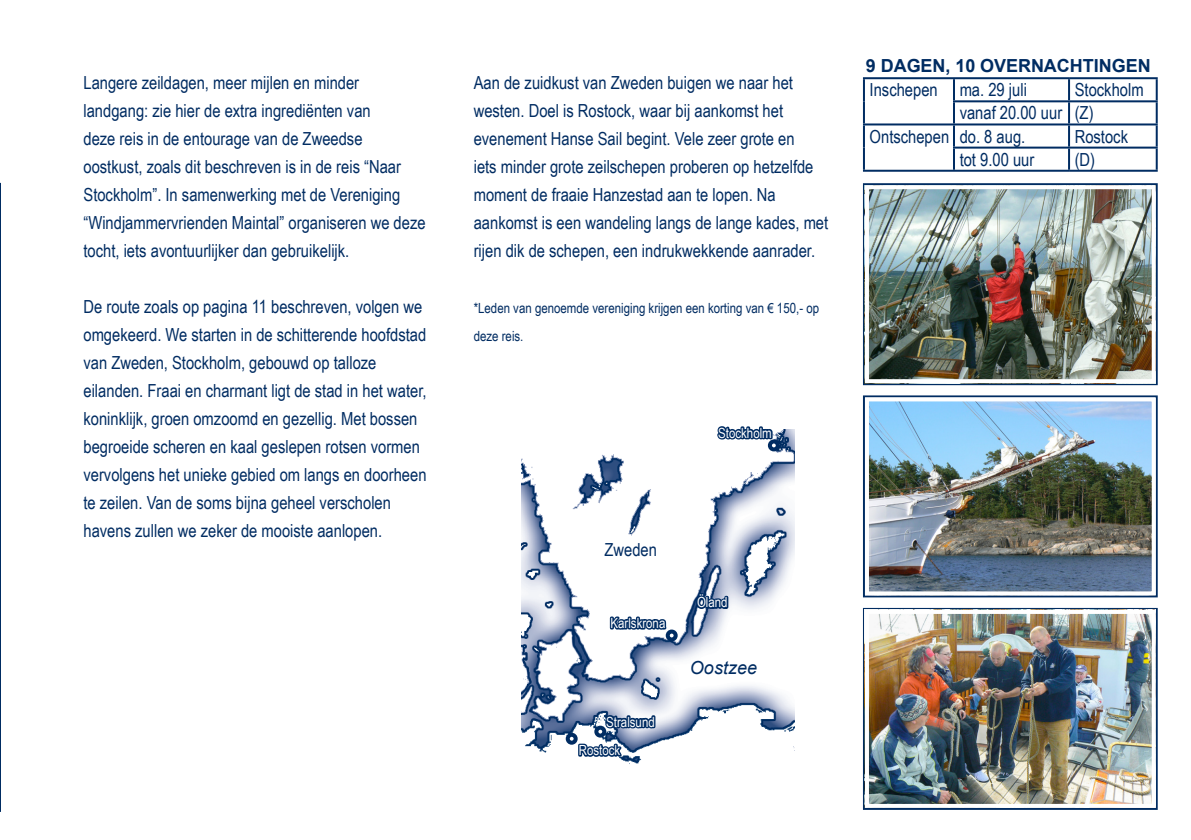
<style>
.page{position:relative;width:1191px;height:840px;background:#fff}
.page>*{position:absolute;margin:0;border:0;box-sizing:border-box;transform-origin:0 0}
.t1{font:18px/28px "Arial Narrow";color:#002c62}
.t2{font:700 18px "Arial";color:#002c62}
.t3{font:italic 18px "Arial";color:#002c62}
.t4{font:14px/28px "Arial Narrow";color:#002c62}
.t5{font:14px "Arial Narrow";color:#fff}
</style>
<div class="page">
<svg style="left:863px;top:607px;width:295px;height:203px;background:#5e7794"></svg>
<svg style="left:863px;top:183px;width:295px;height:203px;background:#526d8b"></svg>
<svg style="left:863px;top:395px;width:295px;height:203px;background:#4b698f"></svg>
<img style="left:870px;top:614px;width:280px;height:188px">
<div style="left:865px;top:609px;width:290px;height:198px;border:4px solid #fff"></div>
<img style="left:870px;top:402px;width:280px;height:188px">
<div style="left:865px;top:397px;width:290px;height:198px;border:4px solid #fff"></div>
<img style="left:870px;top:190px;width:280px;height:188px">
<div style="left:865px;top:185px;width:290px;height:198px;border:4px solid #fff"></div>
<img style="left:521px;top:429px;width:273px;height:335px">
<div style="left:770px;top:441px;width:8px;height:8px;background:#fff;border-radius:50%"></div>
<div style="left:768px;top:439px;width:12px;height:12px;border:4px solid #002c62;border-radius:50%"></div>
<svg style="left:715px;top:426px;width:59px;height:17px"></svg>
<div style="left:568px;top:734px;width:7px;height:8px;background:#fff;border-radius:50%"></div>
<div style="left:566px;top:732px;width:11px;height:12px;border:4px solid #002c62;border-radius:50%"></div>
<div style="left:665px;top:629px;width:12px;height:12px;border:4px solid #002c62;border-radius:50%"></div>
<svg style="left:608px;top:614px;width:61px;height:21px"></svg>
<svg style="left:575px;top:710px;width:82px;height:49px"></svg>
<svg style="left:694px;top:591px;width:36px;height:21px"></svg>
<svg style="left:0;top:182px;width:1px;height:630px"></svg>
<hr style="left:863px;top:79px;width:2px;height:22px;background:#002c62">
<hr style="left:863px;top:101px;width:2px;height:22px;background:#002c62">
<hr style="left:863px;top:77px;width:91px;height:2px;background:#002c62">
<hr style="left:953px;top:79px;width:2px;height:21px;background:#002c62">
<hr style="left:954px;top:77px;width:115px;height:2px;background:#002c62">
<hr style="left:1069px;top:77px;width:88px;height:2px;background:#002c62">
<hr style="left:1068px;top:79px;width:2px;height:21px;background:#002c62">
<hr style="left:1155px;top:79px;width:2px;height:21px;background:#002c62">
<hr style="left:953px;top:102px;width:2px;height:21px;background:#002c62">
<hr style="left:953px;top:100px;width:116px;height:2px;background:#002c62">
<hr style="left:1069px;top:100px;width:88px;height:2px;background:#002c62">
<hr style="left:1068px;top:102px;width:2px;height:21px;background:#002c62">
<hr style="left:1155px;top:102px;width:2px;height:21px;background:#002c62">
<hr style="left:863px;top:125px;width:2px;height:22px;background:#002c62">
<hr style="left:863px;top:147px;width:2px;height:23px;background:#002c62">
<hr style="left:863px;top:123px;width:91px;height:2px;background:#002c62">
<hr style="left:863px;top:170px;width:91px;height:2px;background:#002c62">
<hr style="left:953px;top:125px;width:2px;height:21px;background:#002c62">
<hr style="left:953px;top:148px;width:2px;height:22px;background:#002c62">
<hr style="left:954px;top:123px;width:115px;height:2px;background:#002c62">
<hr style="left:1069px;top:123px;width:88px;height:2px;background:#002c62">
<hr style="left:1068px;top:125px;width:2px;height:21px;background:#002c62">
<hr style="left:1155px;top:125px;width:2px;height:21px;background:#002c62">
<hr style="left:1068px;top:148px;width:2px;height:22px;background:#002c62">
<hr style="left:1155px;top:148px;width:2px;height:22px;background:#002c62">
<hr style="left:953px;top:146px;width:116px;height:2px;background:#002c62">
<hr style="left:1069px;top:146px;width:88px;height:2px;background:#002c62">
<hr style="left:954px;top:170px;width:115px;height:2px;background:#002c62">
<hr style="left:1069px;top:170px;width:88px;height:2px;background:#002c62">
<svg style="left:690px;top:659px;width:67px;height:15px"></svg>
<svg style="left:598px;top:528px;width:62px;height:44px"></svg>
<p class="t1" style="left:83px;top:68px;width:344px">Langere zeildagen, meer mijlen en minder landgang: zie hier de extra ingrediënten van<br>deze reis in de entourage van de Zweedse oostkust, zoals dit beschreven is in de reis “Naar Stockholm”. In samenwerking met de Vereniging “Windjammervrienden Maintal” organiseren we deze tocht, iets avontuurlijker dan gebruikelijk.</p>
<p class="t1" style="left:83px;top:292px;width:345px">De route zoals op pagina 11 beschreven, volgen we omgekeerd. We starten in de schitterende hoofdstad van Zweden, Stockholm, gebouwd op talloze eilanden. Fraai en charmant ligt de stad in het water, koninklijk, groen omzoomd en gezellig. Met bossen begroeide scheren en kaal geslepen rotsen vormen vervolgens het unieke gebied om langs en doorheen te zeilen. Van de soms bijna geheel verscholen havens zullen we zeker de mooiste aanlopen.</p>
<p class="t1" style="left:474px;top:68px;width:356px">Aan de zuidkust van Zweden buigen we naar het westen. Doel is Rostock, waar bij aankomst het evenement Hanse Sail begint. Vele zeer grote en<br>iets minder grote zeilschepen proberen op hetzelfde moment de fraaie Hanzestad aan te lopen. Na aankomst is een wandeling langs de lange kades, met rijen dik de schepen, een indrukwekkende aanrader.</p>
<p class="t4" style="left:474px;top:293px;width:347px">*Leden van genoemde vereniging krijgen een korting van € 150,- op deze reis.</p>
<p class="t5" style="left:718px;top:422px;width:55px">Stockholm</p>
<p class="t2" style="left:866px;top:54px;width:286px">9 DAGEN, 10 OVERNACHTINGEN</p>
<p class="t1" style="left:869px;top:75px;width:70px">Inschepen</p>
<p class="t1" style="left:959px;top:75px;width:69px">ma. 29 juli</p>
<p class="t1" style="left:1074px;top:75px;width:70px">Stockholm</p>
<p class="t1" style="left:959px;top:98px;width:104px">vanaf 20.00 uur</p>
<p class="t1" style="left:1074px;top:98px;width:20px">(Z)</p>
<p class="t1" style="left:869px;top:121px;width:81px">Ontschepen</p>
<p class="t1" style="left:959px;top:121px;width:67px">do. 8 aug.</p>
<p class="t1" style="left:1074px;top:121px;width:55px">Rostock</p>
<p class="t1" style="left:959px;top:145px;width:76px">tot 9.00 uur</p>
<p class="t1" style="left:1074px;top:145px;width:22px">(D)</p>
<p class="t1" style="left:604px;top:534px;width:54px">Zweden</p>
<p class="t5" style="left:610px;top:612px;width:56px">Karlskrona</p>
<p class="t5" style="left:606px;top:711px;width:50px">Stralsund</p>
<p class="t5" style="left:579px;top:739px;width:43px">Rostock</p>
<p class="t5" style="left:697px;top:591px;width:32px">Öland</p>
<p class="t3" style="left:690px;top:655px;width:69px">Oostzee</p>
</div>
